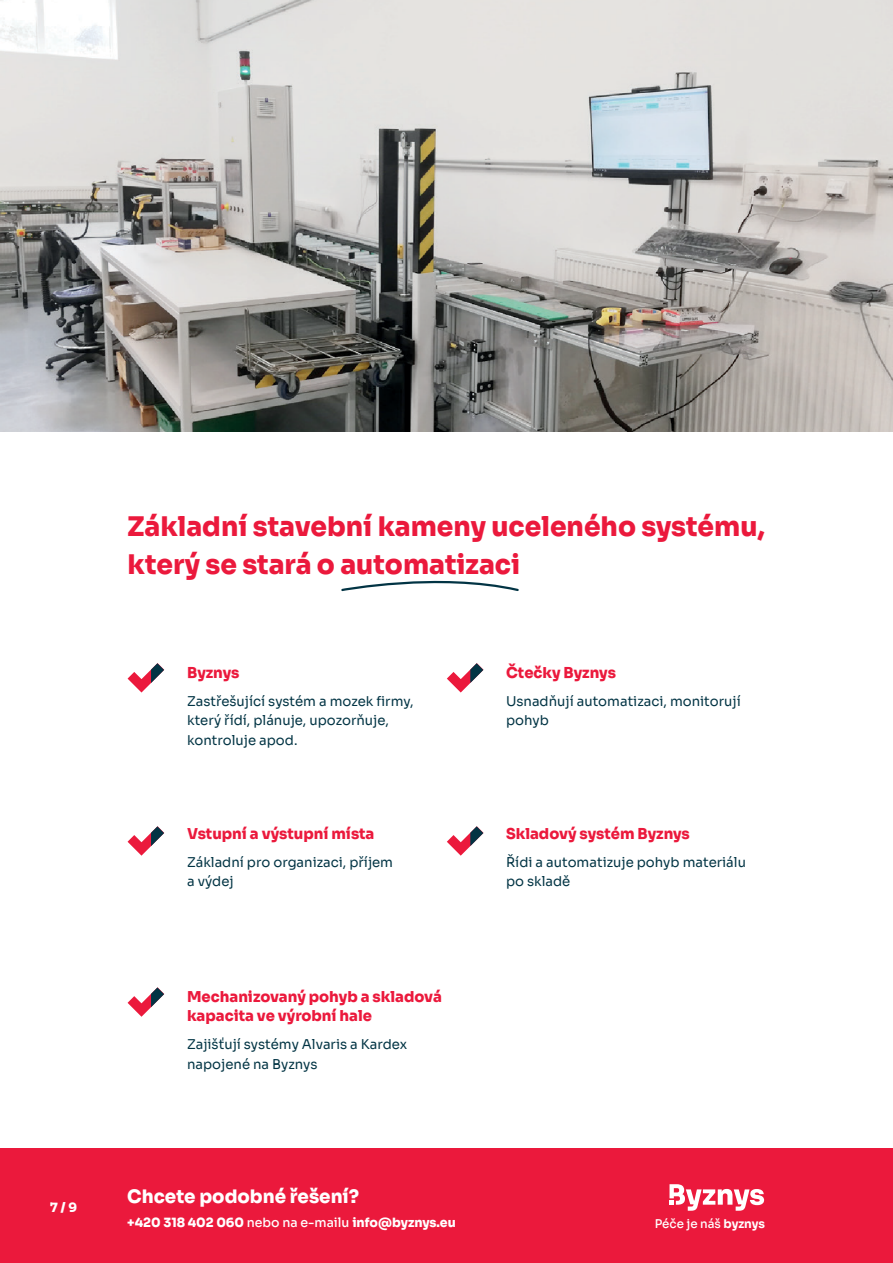
<style>
.page{position:relative;width:893px;height:1263px;background:#fff}
.page>*{position:absolute;margin:0;border:0;box-sizing:border-box;transform-origin:0 0}
.t1{font:800 27px/37.5px "Sora";color:#eb193c}
.t2{font:800 18.6px "Sora";color:#fff}
.t3{font:800 15px/19.5px "Sora";color:#eb193c}
.t4{font:13.5px/19.5px "Sora";color:#023444}
.t5{font:800 12.75px "Sora";color:#fff}
.t6{font:500 12px "Sora";color:#fff}
.s1{font-weight:500}
.s2{font-weight:700}
</style>
<div class="page">
<div style="left:0;top:1149px;width:892px;height:114px;background:#eb193c"></div>
<svg style="left:669px;top:1184px;width:95px;height:27px"></svg>
<svg style="left:341px;top:580px;width:178px;height:12px"></svg>
<svg style="left:128px;top:663px;width:36px;height:29px"></svg>
<svg style="left:128px;top:826px;width:36px;height:30px"></svg>
<svg style="left:128px;top:987px;width:36px;height:30px"></svg>
<svg style="left:447px;top:663px;width:36px;height:29px"></svg>
<svg style="left:447px;top:826px;width:36px;height:30px"></svg>
<img style="left:0;top:0;width:893px;height:432px">
<p class="t5" style="left:50px;top:1197px;width:28px">7 / 9</p>
<h1 class="t1" style="left:128px;top:505px;width:639px">Základní stavební kameny uceleného systému, který se stará o automatizaci</h1>
<p class="t3" style="left:187px;top:661px;width:54px">Byznys</p>
<p class="t4" style="left:187px;top:690px;width:228px">Zastřešující systém a mozek firmy, který řídí, plánuje, upozorňuje, kontroluje apod.</p>
<p class="t3" style="left:187px;top:822px;width:189px">Vstupní a výstupní místa</p>
<p class="t4" style="left:187px;top:851px;width:208px">Základní pro organizaci, příjem a výdej</p>
<p class="t3" style="left:187px;top:985px;width:256px">Mechanizovaný pohyb a skladová kapacita ve výrobní hale</p>
<p class="t4" style="left:187px;top:1033px;width:222px">Zajišťují systémy Alvaris a Kardex napojené na Byznys</p>
<h2 class="t2" style="left:127px;top:1181px;width:233px">Chcete podobné řešení?</h2>
<p class="t5" style="left:127px;top:1212px;width:330px">+420 318 402 060 <span class="s1">nebo na e-mailu</span> info@byznys.eu</p>
<p class="t3" style="left:506px;top:661px;width:111px">Čtečky Byznys</p>
<p class="t4" style="left:506px;top:690px;width:236px">Usnadňují automatizaci, monitorují pohyb</p>
<p class="t3" style="left:506px;top:822px;width:185px">Skladový systém Byznys</p>
<p class="t4" style="left:506px;top:851px;width:241px">Řídi a automatizuje pohyb materiálu po skladě</p>
<p class="t6" style="left:655px;top:1213px;width:112px">Péče je náš <span class="s2">byznys</span></p>
</div>
